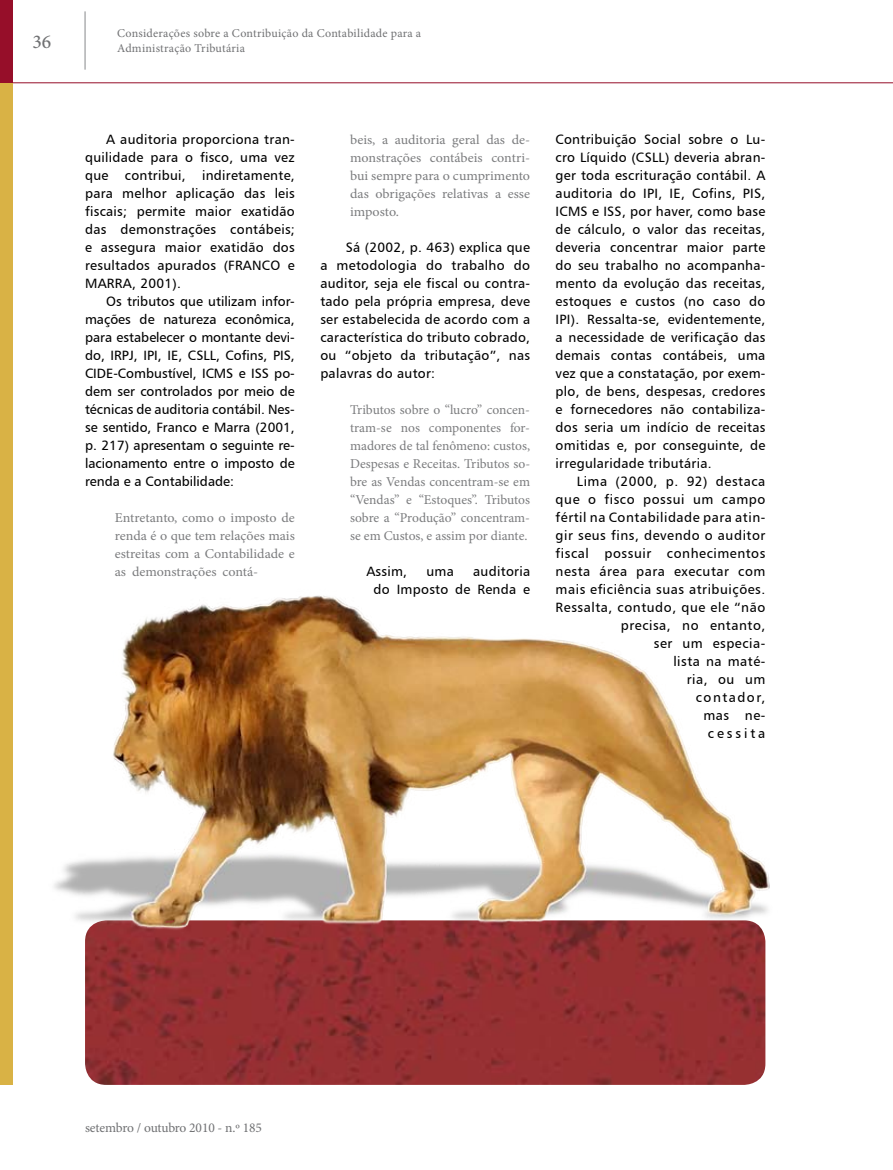
<style>
.page{position:relative;width:893px;height:1170px;background:#fff}
.page>*{position:absolute;margin:0;border:0;box-sizing:border-box;transform-origin:0 0}
.t1{font:500 19.5px "Minion Pro";color:#707173}
.t2{font:13.5px/18px "Humanist 777 BT Roman B";letter-spacing:.04em;color:#000;text-align:justify}
.t3{font:13.5px/18px "Minion Pro";color:#7b7c7e;text-align:justify}
.t4{font:13.5px/18px "Minion Pro";color:#7b7c7e;text-align:justify;scale:1.04 1}
.t5{font:13.5px "Minion Pro";letter-spacing:-.015em;color:#707173}
.t6{font:13.5px/18px "Humanist 777 BT Roman B";letter-spacing:.02em;color:#000;text-align:right}
.t7{font:12px/15px "Minion Pro";letter-spacing:.02em;color:#707173}
</style>
<div class="page">
<hr style="left:0;top:82px;width:893px;height:1px;background:#960e29">
<div style="left:0;top:82px;width:13px;height:1002px;background:#d9b245"></div>
<div style="left:0;top:0;width:13px;height:82px;background:#960e29"></div>
<hr style="left:85px;top:11px;width:1px;height:59px;background:#87888a">
<img style="left:85px;top:939px;width:680px;height:145px">
<img style="left:54px;top:595px;width:716px;height:344px">
<h1 class="t1" style="left:33px;top:28px;width:20px">36</h1>
<p class="t7" style="left:117px;top:26px;width:306px">Considerações sobre a Contribuição da Contabilidade para a<br>Administração Tributária</p>
<p class="t2" style="left:85px;top:130px;width:211px;text-indent:21px">A auditoria proporciona tran&shy;quilidade para o fisco, uma vez que contribui, indiretamente, para melhor aplicação das leis fiscais; permite maior exatidão das demonstrações contábeis; e assegura maior exatidão dos resultados apurados (FRANCO e MARRA, 2001).</p>
<p class="t2" style="left:85px;top:292px;width:211px;text-indent:21px">Os tributos que utilizam infor&shy;mações de natureza econômica, para estabelecer o montante devi&shy;do, IRPJ, IPI, IE, CSLL, Cofins, PIS, CIDE-Combustível, ICMS e ISS po&shy;dem ser controlados por meio de técnicas de auditoria contábil. Nes&shy;se sentido, Franco e Marra (2001, p. 217) apresentam o seguinte re&shy;lacionamento entre o imposto de renda e a Contabilidade:</p>
<p class="t4" style="left:115px;top:509px;width:175px">Entretanto, como o imposto de renda é o que tem relações mais estreitas com a Contabilidade e as demonstrações contá-</p>
<p class="t4" style="left:350px;top:131px;width:175px">beis, a auditoria geral das de&shy;monstrações contábeis contri&shy;bui sempre para o cumprimento das obrigações relativas a esse imposto.</p>
<p class="t2" style="left:320px;top:238px;width:211px;text-indent:25px">Sá (2002, p. 463) explica que a metodologia do trabalho do auditor, seja ele fiscal ou contra&shy;tado pela própria empresa, deve ser estabelecida de acordo com a característica do tributo cobrado, ou “objeto da tributação”, nas palavras do autor:</p>
<p class="t3" style="left:350px;top:401px;width:182px">Tributos sobre o “lucro” concen&shy;tram-se nos componentes for&shy;madores de tal fenômeno: custos, Despesas e Receitas. Tributos so&shy;bre as Vendas concentram-se em “Vendas” e “Estoques”. Tributos sobre a “Produção” concentram&shy;se em Custos, e assim por diante.</p>
<p class="t2" style="left:366px;top:562px;width:42px">Assim,</p>
<p class="t2" style="left:426px;top:562px;width:29px">uma</p>
<p class="t6" style="left:374px;top:562px;width:158px">auditoria<br>do Imposto de Renda e</p>
<p class="t2" style="left:556px;top:130px;width:211px">Contribuição Social sobre o Lu&shy;cro Líquido (CSLL) deveria abran&shy;ger toda escrituração contábil. A auditoria do IPI, IE, Cofins, PIS, ICMS e ISS, por haver, como base de cálculo, o valor das receitas, deveria concentrar maior parte do seu trabalho no acompanha&shy;mento da evolução das receitas, estoques e custos (no caso do IPI). Ressalta-se, evidentemente, a necessidade de verificação das demais contas contábeis, uma vez que a constatação, por exem&shy;plo, de bens, despesas, credores e fornecedores não contabiliza&shy;dos seria um indício de receitas omitidas e, por conseguinte, de irregularidade tributária.</p>
<p class="t2" style="left:556px;top:472px;width:211px;text-align:right">Lima (2000, p. 92) destaca que o fisco possui um campo fértil na Contabilidade para atin&shy;gir seus fins, devendo o auditor fiscal possuir conhecimentos nesta área para executar com mais eficiência suas atribuições.<br>Ressalta, contudo, que ele “não precisa, no entanto,<br>ser um especia-<br>lista na maté-<br>ria, ou um<br>contador,<br>mas ne-<br>cessita</p>
<p class="t5" style="left:85px;top:1118px;width:178px">setembro / outubro 2010 - n.º 185</p>
</div>
